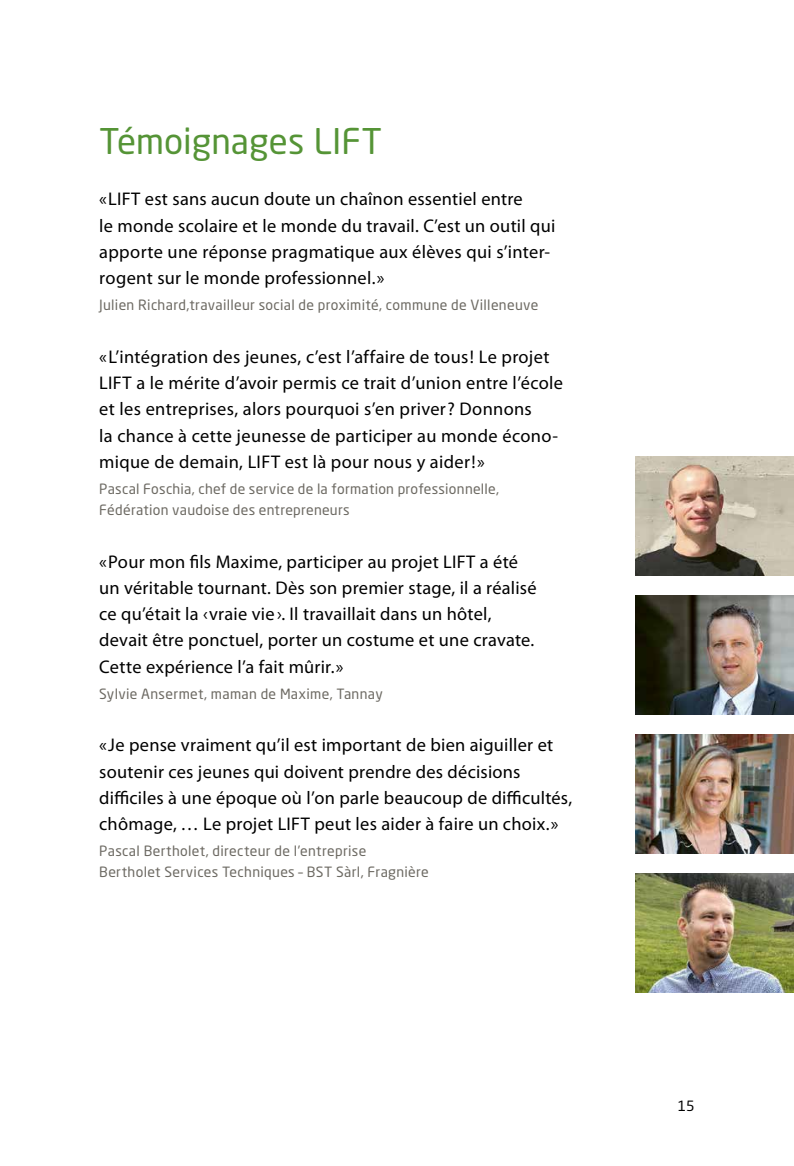
<style>
.page{position:relative;width:794px;height:1166px;background:#fff}
.page>*{position:absolute;margin:0;border:0;box-sizing:border-box;transform-origin:0 0}
.t1{font:35px "Neo Sans Pro";color:#559436}
.t2{font:18.38px/26.2px "Myriad Pro";letter-spacing:.015em;color:#000}
.t3{font:14px/21px "Neo Sans Pro";letter-spacing:.02em;color:#6d6a63}
.t4{font:14px "Neo Sans Pro";color:#000}
</style>
<div class="page">
<img style="left:635px;top:456px;width:159px;height:119px">
<img style="left:635px;top:873px;width:159px;height:119px">
<img style="left:635px;top:734px;width:159px;height:119px">
<img style="left:635px;top:595px;width:159px;height:119px">
<h1 class="t1" style="left:99px;top:119px;width:284px">Témoignages LIFT</h1>
<p class="t2" style="left:99px;top:186px;width:457px">«LIFT est sans aucun doute un chaînon essentiel entre<br>le monde scolaire et le monde du travail. C’est un outil qui apporte une réponse pragmatique aux élèves qui s’inter&shy;rogent sur le monde professionnel.»</p>
<p class="t3" style="left:99px;top:294px;width:440px">Julien Richard,travailleur social de proximité, commune de Villeneuve</p>
<p class="t2" style="left:99px;top:343px;width:465px">«L’intégration des jeunes, c’est l’affaire de tous! Le projet LIFT a le mérite d’avoir permis ce trait d’union entre l’école et les entreprises, alors pourquoi s’en priver? Donnons<br>la chance à cette jeunesse de participer au monde écono&shy;mique de demain, LIFT est là pour nous y aider!»</p>
<p class="t3" style="left:99px;top:478px;width:401px">Pascal Foschia, chef de service de la formation professionnelle,<br>Fédération vaudoise des entrepreneurs</p>
<p class="t2" style="left:99px;top:548px;width:439px">«Pour mon fils Maxime, participer au projet LIFT a été un véritable tournant. Dès son premier stage, il a réalisé ce qu’était la ‹vraie vie ›. Il travaillait dans un hôtel, devait être ponctuel, porter un costume et une cravate.<br>Cette expérience l’a fait mûrir.»</p>
<p class="t3" style="left:99px;top:683px;width:285px">Sylvie Ansermet, maman de Maxime, Tannay</p>
<p class="t2" style="left:99px;top:732px;width:474px">«Je pense vraiment qu’il est important de bien aiguiller et soutenir ces jeunes qui doivent prendre des décisions difficiles à une époque où l’on parle beaucoup de difficultés, chômage, … Le projet LIFT peut les aider à faire un choix.»</p>
<p class="t3" style="left:99px;top:840px;width:331px">Pascal Bertholet, directeur de l’entreprise<br>Bertholet Services Techniques – BST Sàrl, Fragnière</p>
<p class="t4" style="left:677px;top:1097px;width:19px">15</p>
</div>
